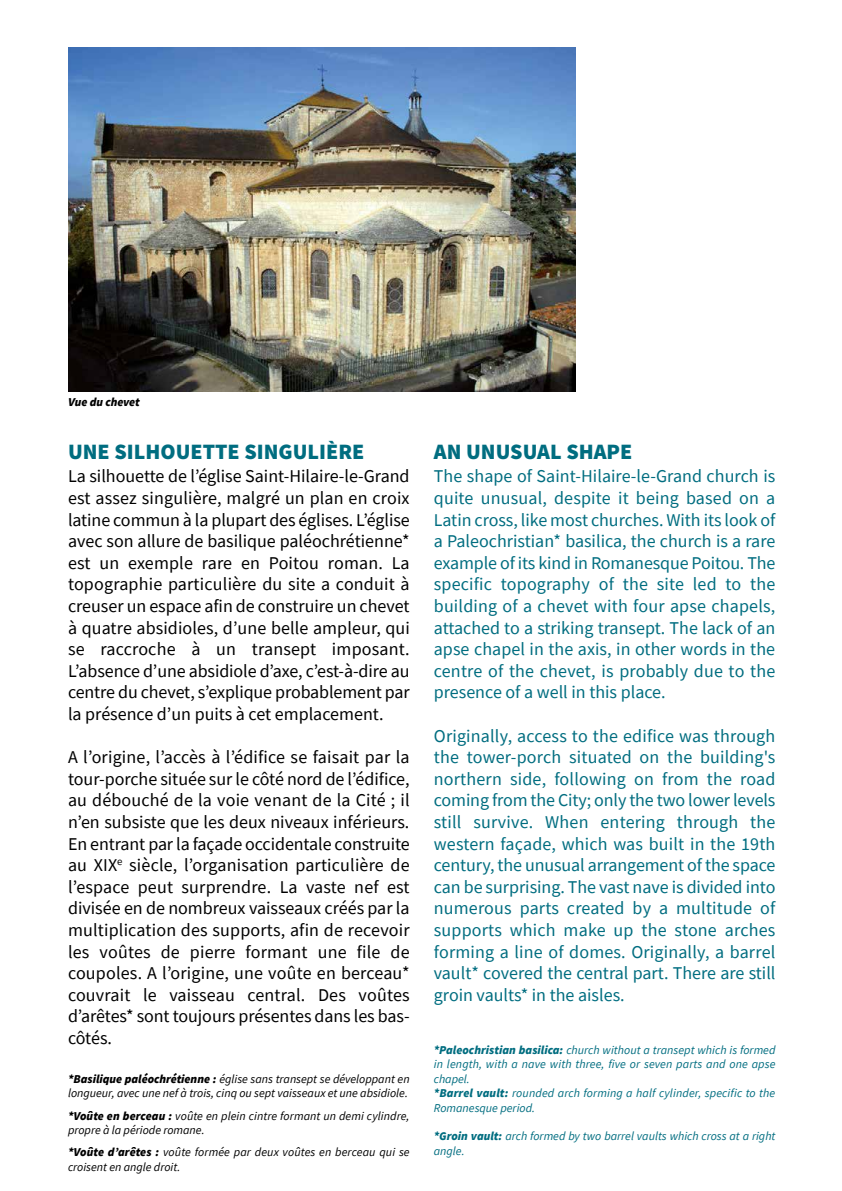
<style>
.page{position:relative;width:842px;height:1191px;background:#fff}
.page>*{position:absolute;margin:0;border:0;box-sizing:border-box;transform-origin:0 0}
.t1{font:900 22px "Source Sans Pro";color:#006d80}
.t2{font:18px/21.6px "Source Sans Pro";letter-spacing:-.005em;color:#000;text-align:justify}
.t3{font:18px/21.6px "Source Sans Pro";color:#006d80;text-align:justify}
.t4{font:italic 12px/14.4px "Source Sans Pro";color:#000}
.t5{font:italic 12px/14.4px "Source Sans Pro";color:#006d80}
.t6{font:italic 900 12px "Source Sans Pro";letter-spacing:-.005em;color:#000}
.s1{font-weight:900}
</style>
<div class="page">
<img style="left:68px;top:47px;width:507px;height:344px">
<p class="t6" style="left:68px;top:394px;width:73px">Vue du chevet</p>
<p class="t1" style="left:68px;top:437px;width:298px">UNE SILHOUETTE SINGULIÈRE</p>
<p class="t2" style="left:68px;top:465px;width:343px">La silhouette de l’église Saint-Hilaire-le-Grand est assez singulière, malgré un plan en croix latine commun à la plupart des églises. L’église avec son allure de basilique paléochrétienne* est un exemple rare en Poitou roman. La topographie particulière du site a conduit à creuser un espace afin de construire un chevet à quatre absidioles, d’une belle ampleur, qui se raccroche à un transept imposant.<br>L’absence d’une absidiole d’axe, c’est-à-dire au centre du chevet, s’explique probablement par la présence d’un puits à cet emplacement.</p>
<p class="t2" style="left:68px;top:746px;width:343px">A l’origine, l’accès à l’édifice se faisait par la tour-porche située sur le côté nord de l’édifice, au débouché de la voie venant de la Cité ; il n’en subsiste que les deux niveaux inférieurs.<br>En entrant par la façade occidentale construite au XIX<sup>e</sup> siècle, l’organisation particulière de l’espace peut surprendre. La vaste nef est divisée en de nombreux vaisseaux créés par la multiplication des supports, afin de recevoir les voûtes de pierre formant une file de coupoles. A l’origine, une voûte en berceau* couvrait le vaisseau central. Des voûtes d’arêtes* sont toujours présentes dans les bas&shy;côtés.</p>
<p class="t4" style="left:68px;top:1071px;width:343px"><span class="s1">*Basilique paléochrétienne :</span> église sans transept se développant en longueur, avec une nef à trois, cinq ou sept vaisseaux et une absidiole.</p>
<p class="t4" style="left:68px;top:1108px;width:343px"><span class="s1">*Voûte en berceau :</span> voûte en plein cintre formant un demi cylindre, propre à la période romane.</p>
<p class="t4" style="left:68px;top:1145px;width:343px"><span class="s1">*Voûte d’arêtes :</span> voûte formée par deux voûtes en berceau qui se croisent en angle droit.</p>
<p class="t1" style="left:434px;top:437px;width:200px">AN UNUSUAL SHAPE</p>
<p class="t3" style="left:434px;top:465px;width:343px">The shape of Saint-Hilaire-le-Grand church is quite unusual, despite it being based on a Latin cross, like most churches. With its look of a Paleochristian* basilica, the church is a rare example of its kind in Romanesque Poitou. The specific topography of the site led to the building of a chevet with four apse chapels, attached to a striking transept. The lack of an apse chapel in the axis, in other words in the centre of the chevet, is probably due to the presence of a well in this place.</p>
<p class="t3" style="left:434px;top:724px;width:343px">Originally, access to the edifice was through the tower-porch situated on the building's northern side, following on from the road coming from the City; only the two lower levels still survive. When entering through the western façade, which was built in the 19th century, the unusual arrangement of the space can be surprising. The vast nave is divided into numerous parts created by a multitude of supports which make up the stone arches forming a line of domes. Originally, a barrel vault* covered the central part. There are still groin vaults* in the aisles.</p>
<p class="t5" style="left:434px;top:1042px;width:343px"><span class="s1">*Paleochristian basilica:</span> church without a transept which is formed in length, with a nave with three, five or seven parts and one apse chapel.<br><span class="s1">*Barrel vault:</span> rounded arch forming a half cylinder, specific to the Romanesque period.</p>
<p class="t5" style="left:434px;top:1129px;width:343px"><span class="s1">*Groin vault:</span> arch formed by two barrel vaults which cross at a right angle.</p>
</div>
